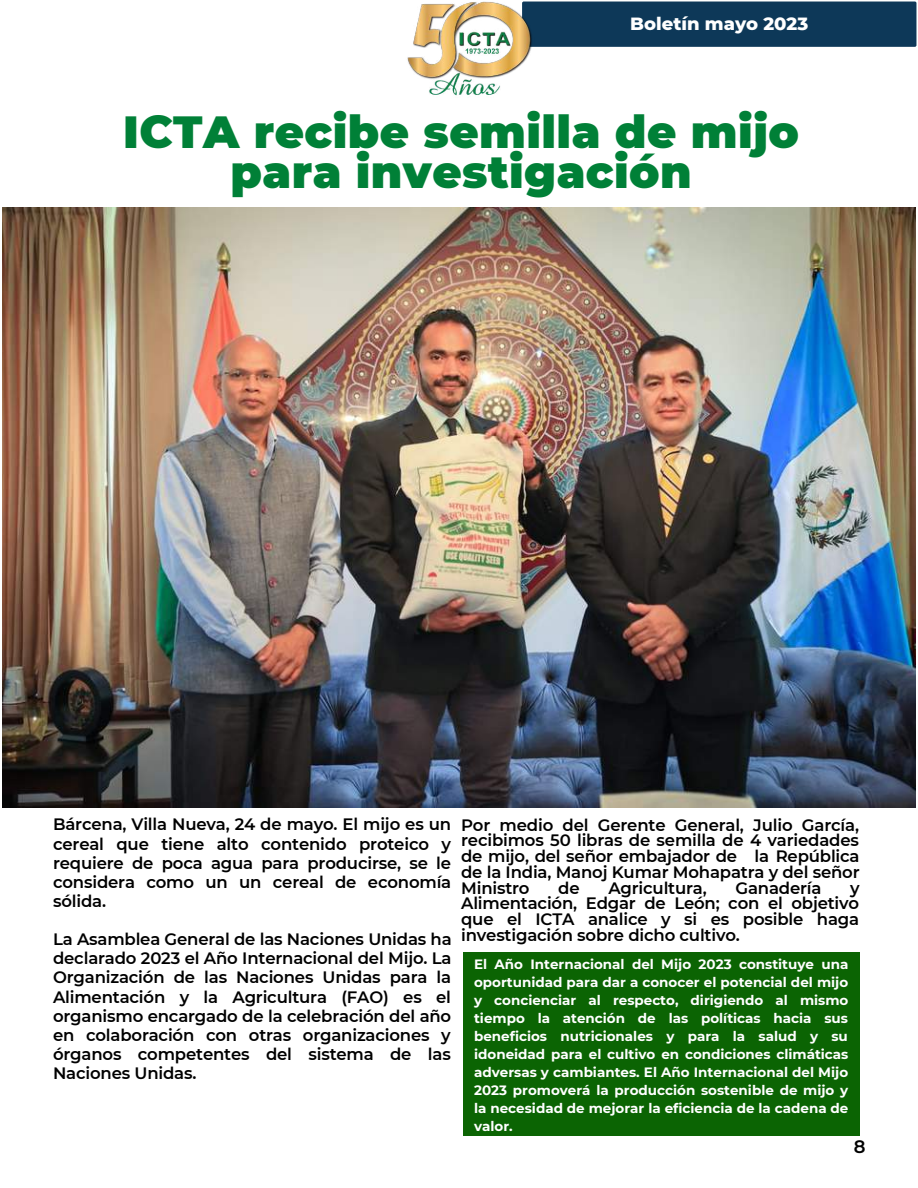
<style>
.page{position:relative;width:918px;height:1188px;background:#fff}
.page>*{position:absolute;margin:0;border:0;box-sizing:border-box;transform-origin:0 0}
.t1{font:900 45px/40.5px "Montserrat";letter-spacing:.01em;color:#008037;text-align:center}
.t2{font:800 18px "Montserrat";color:#fff}
.t3{font:600 18px "Montserrat";color:#000}
.t4{font:600 16.5px/19.2px "Montserrat";letter-spacing:-.01em;color:#000;text-align:justify}
.t5{font:700 13.5px/18px "Montserrat";color:#fff;text-align:justify}
</style>
<div class="page">
<div style="left:537px;top:1px;width:380px;height:46px;background:#0d3858"></div>
<img style="left:407px;top:1px;width:130px;height:95px">
<img style="left:2px;top:208px;width:914px;height:599px">
<div style="left:463px;top:952px;width:396px;height:183px;background:#0b6403"></div>
<p class="t2" style="left:630px;top:12px;width:180px">Boletín mayo 2023</p>
<h1 class="t1" style="left:123px;top:111px;width:678px">ICTA recibe semilla de mijo para investigación</h1>
<p class="t4" style="left:53px;top:815px;width:400px">Bárcena, Villa Nueva, 24 de mayo. El mijo es un cereal que tiene alto contenido proteico y requiere de poca agua para producirse, se le considera como un un cereal de economía sólida.</p>
<p class="t4" style="left:53px;top:930px;width:400px">La Asamblea General de las Naciones Unidas ha declarado 2023 el Año Internacional del Mijo. La Organización de las Naciones Unidas para la Alimentación y la Agricultura (FAO) es el organismo encargado de la celebración del año en colaboración con otras organizaciones y órganos competentes del sistema de las Naciones Unidas.</p>
<p class="t4" style="left:461px;top:817px;width:400px;line-height:15.8px">Por medio del Gerente General, Julio García, recibimos 50 libras de semilla de 4 variedades de mijo, del señor embajador de la República de la India, Manoj Kumar Mohapatra y del señor Ministro</p>
<p class="t4" style="left:558px;top:878px;width:23px">de</p>
<p class="t4" style="left:608px;top:878px;width:100px">Agricultura,</p>
<p class="t4" style="left:736px;top:878px;width:88px">Ganadería</p>
<p class="t4" style="left:461px;top:880px;width:400px;line-height:15.8px;text-indent:389px">y Alimentación, Edgar de León; con el objetivo que el ICTA analice y si es posible haga investigación sobre dicho cultivo.</p>
<p class="t5" style="left:474px;top:955px;width:376px">El Año Internacional del Mijo 2023 constituye una oportunidad para dar a conocer el potencial del mijo y concienciar al respecto, dirigiendo al mismo tiempo la atención de las políticas hacia sus beneficios nutricionales y para la salud y su idoneidad para el cultivo en condiciones climáticas adversas y cambiantes. El Año Internacional del Mijo 2023 promoverá la producción sostenible de mijo y la necesidad de mejorar la eficiencia de la cadena de valor.</p>
<p class="t3" style="left:854px;top:1135px;width:13px">8</p>
</div>
